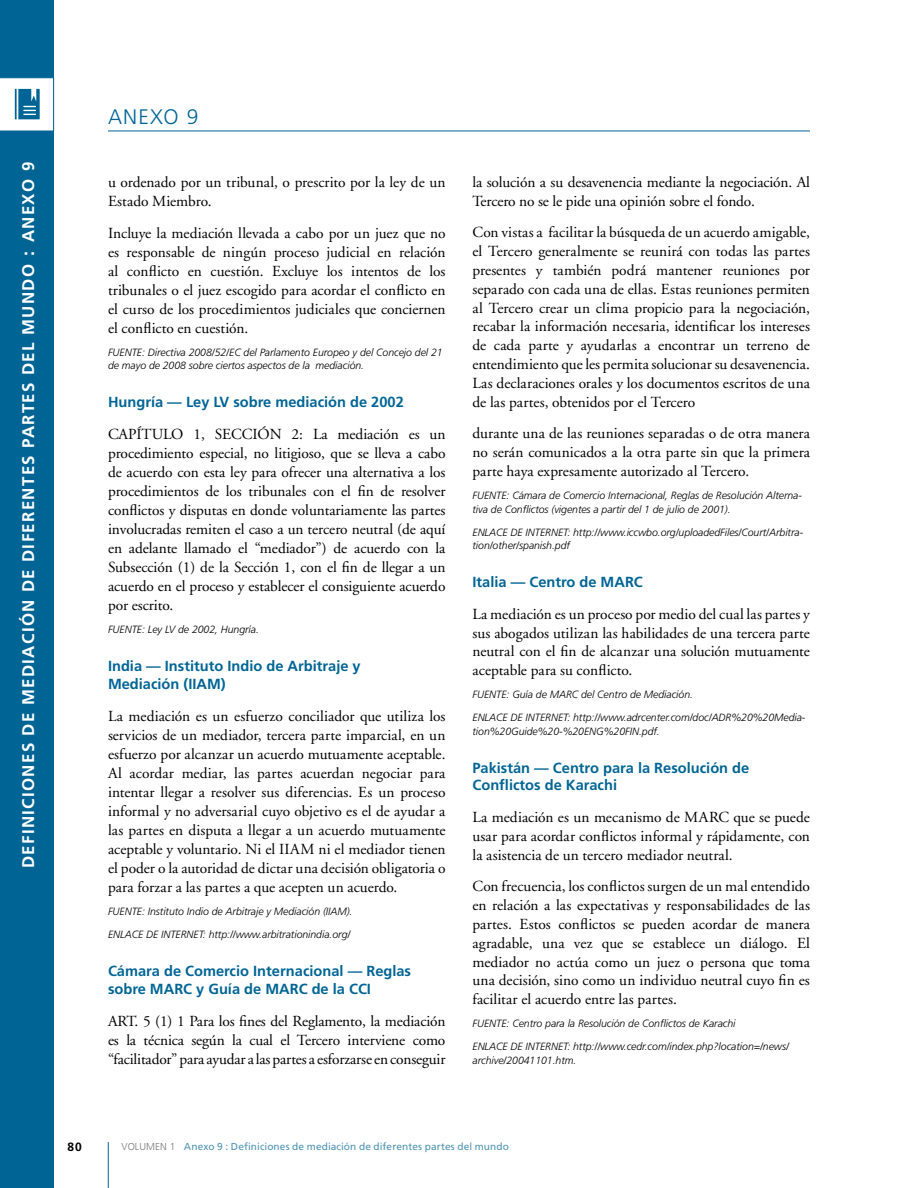
<style>
.page{position:relative;width:918px;height:1188px;background:#fff}
.page>*{position:absolute;margin:0;border:0;box-sizing:border-box;transform-origin:0 0}
.t1{font:300 21px "Frutiger";letter-spacing:.055em;color:#006595}
.t2{font:700 16.8px "Frutiger";letter-spacing:.08em;color:#fff}
.t3{font:15.3px/18.9px "Adobe Garamond";letter-spacing:-.005em;color:#000;text-align:justify}
.t4{font:700 14.7px/17.7px "Frutiger";color:#006595}
.t5{font:700 12px "Frutiger";color:#000}
.t6{font:italic 300 10.5px/13.5px "Frutiger";letter-spacing:-.005em;color:#000}
.t7{font:10.2px "Frutiger";letter-spacing:.01em;color:#4d93b4}
.s1{font-size:18px}
.s2{font-weight:300;font-size:10.05px;color:#77787b}
</style>
<div class="page">
<div style="left:0;top:0;width:54px;height:1188px;background:#006595"></div>
<svg style="left:0;top:77px;width:54px;height:54px"></svg>
<hr style="left:108px;top:1142px;width:1px;height:46px;background:#006595">
<hr style="left:108px;top:131px;width:702px;height:1px;background:#006595">
<p class="t2" style="left:18px;top:868px;width:708px;rotate:-90deg">DEFINICIONES DE MEDIACIÓN DE DIFERENTES PARTES DEL MUNDO <span class="s1">:</span> ANEXO 9</p>
<h1 class="t1" style="left:108px;top:105px;width:92px">ANEXO 9</h1>
<p class="t3" style="left:108px;top:173px;width:339px">u ordenado por un tribunal, o prescrito por la ley de un<br>Estado Miembro.</p>
<p class="t3" style="left:108px;top:224px;width:339px">Incluye la mediación llevada a cabo por un juez que no es responsable de ningún proceso judicial en relación al conflicto en cuestión. Excluye los intentos de los tribunales o el juez escogido para acordar el conflicto en el curso de los procedimientos judiciales que conciernen el conflicto en cuestión.</p>
<p class="t6" style="left:108px;top:345px;width:336px">FUENTE: Directiva 2008/52/EC del Parlamento Europeo y del Concejo del 21 de mayo de 2008 sobre ciertos aspectos de la mediación.</p>
<p class="t4" style="left:108px;top:393px;width:297px">Hungría — Ley LV sobre mediación de 2002</p>
<p class="t3" style="left:108px;top:425px;width:339px">CAPÍTULO 1, SECCIÓN 2: La mediación es un procedimiento especial, no litigioso, que se lleva a cabo de acuerdo con esta ley para ofrecer una alternativa a los procedimientos de los tribunales con el fin de resolver conflictos y disputas en donde voluntariamente las partes involucradas remiten el caso a un tercero neutral (de aquí en adelante llamado el “mediador”) de acuerdo con la Subsección (1) de la Sección 1, con el fin de llegar a un acuerdo en el proceso y establecer el consiguiente acuerdo por escrito.</p>
<p class="t6" style="left:108px;top:623px;width:153px">FUENTE: Ley LV de 2002, Hungría.</p>
<p class="t4" style="left:108px;top:657px;width:254px">India — Instituto Indio de Arbitraje y<br>Mediación (IIAM)</p>
<p class="t3" style="left:108px;top:707px;width:339px">La mediación es un esfuerzo conciliador que utiliza los servicios de un mediador, tercera parte imparcial, en un esfuerzo por alcanzar un acuerdo mutuamente aceptable.<br>Al acordar mediar, las partes acuerdan negociar para intentar llegar a resolver sus diferencias. Es un proceso informal y no adversarial cuyo objetivo es el de ayudar a las partes en disputa a llegar a un acuerdo mutuamente aceptable y voluntario. Ni el IIAM ni el mediador tienen el poder o la autoridad de dictar una decisión obligatoria o para forzar a las partes a que acepten un acuerdo.</p>
<p class="t6" style="left:108px;top:905px;width:246px">FUENTE: Instituto Indio de Arbitraje y Mediación (IIAM).</p>
<p class="t6" style="left:108px;top:928px;width:244px">ENLACE DE INTERNET: http://www.arbitrationindia.org/</p>
<p class="t4" style="left:108px;top:962px;width:305px">Cámara de Comercio Internacional — Reglas sobre MARC y Guía de MARC de la CCI</p>
<p class="t3" style="left:108px;top:1012px;width:339px">ART. 5 (1) 1 Para los fines del Reglamento, la mediación es la técnica según la cual el Tercero interviene como “facilitador” para ayudar a las partes a esforzarse en conseguir</p>
<p class="t3" style="left:472px;top:173px;width:339px">la solución a su desavenencia mediante la negociación. Al<br>Tercero no se le pide una opinión sobre el fondo.</p>
<p class="t3" style="left:472px;top:223px;width:339px">Con vistas a facilitar la búsqueda de un acuerdo amigable, el Tercero generalmente se reunirá con todas las partes presentes y también podrá mantener reuniones por separado con cada una de ellas. Estas reuniones permiten al Tercero crear un clima propicio para la negociación, recabar la información necesaria, identificar los intereses de cada parte y ayudarlas a encontrar un terreno de entendimiento que les permita solucionar su desavenencia.<br>Las declaraciones orales y los documentos escritos de una de las partes, obtenidos por el Tercero</p>
<p class="t3" style="left:472px;top:424px;width:339px">durante una de las reuniones separadas o de otra manera no serán comunicados a la otra parte sin que la primera parte haya expresamente autorizado al Tercero.</p>
<p class="t6" style="left:472px;top:489px;width:331px">FUENTE: Cámara de Comercio Internacional, Reglas de Resolución Alterna&shy;tiva de Conflictos (vigentes a partir del 1 de julio de 2001).</p>
<p class="t6" style="left:472px;top:525px;width:332px">ENLACE DE INTERNET: http://www.iccwbo.org/uploadedFiles/Court/Arbitra&shy;tion/other/spanish.pdf</p>
<p class="t4" style="left:472px;top:573px;width:172px">Italia — Centro de MARC</p>
<p class="t3" style="left:472px;top:605px;width:339px">La mediación es un proceso por medio del cual las partes y sus abogados utilizan las habilidades de una tercera parte neutral con el fin de alcanzar una solución mutuamente aceptable para su conflicto.</p>
<p class="t6" style="left:472px;top:683px;width:334px;line-height:23px">FUENTE: Guía de MARC del Centro de Mediación.<br>ENLACE DE INTERNET: http://www.adrcenter.com/doc/ADR%20%20Media-</p>
<p class="t6" style="left:472px;top:724px;width:189px">tion%20Guide%20-%20ENG%20FIN.pdf.</p>
<p class="t4" style="left:472px;top:759px;width:278px">Pakistán — Centro para la Resolución de<br>Conflictos de Karachi</p>
<p class="t3" style="left:472px;top:808px;width:339px">La mediación es un mecanismo de MARC que se puede usar para acordar conflictos informal y rápidamente, con la asistencia de un tercero mediador neutral.</p>
<p class="t3" style="left:472px;top:878px;width:339px">Con frecuencia, los conflictos surgen de un mal entendido en relación a las expectativas y responsabilidades de las partes. Estos conflictos se pueden acordar de manera agradable, una vez que se establece un diálogo. El mediador no actúa como un juez o persona que toma una decisión, sino como un individuo neutral cuyo fin es facilitar el acuerdo entre las partes.</p>
<p class="t6" style="left:472px;top:1012px;width:318px;line-height:23px">FUENTE: Centro para la Resolución de Conflictos de Karachi<br>ENLACE DE INTERNET: http://www.cedr.com/index.php?location=/news/</p>
<p class="t6" style="left:472px;top:1053px;width:105px">archive/20041101.htm.</p>
<p class="t5" style="left:68px;top:1140px;width:16px">80</p>
<p class="t7" style="left:122px;top:1141px;width:389px"><span class="s2">VOLUMEN 1</span> Anexo 9 : Definiciones de mediación de diferentes partes del mundo</p>
</div>
